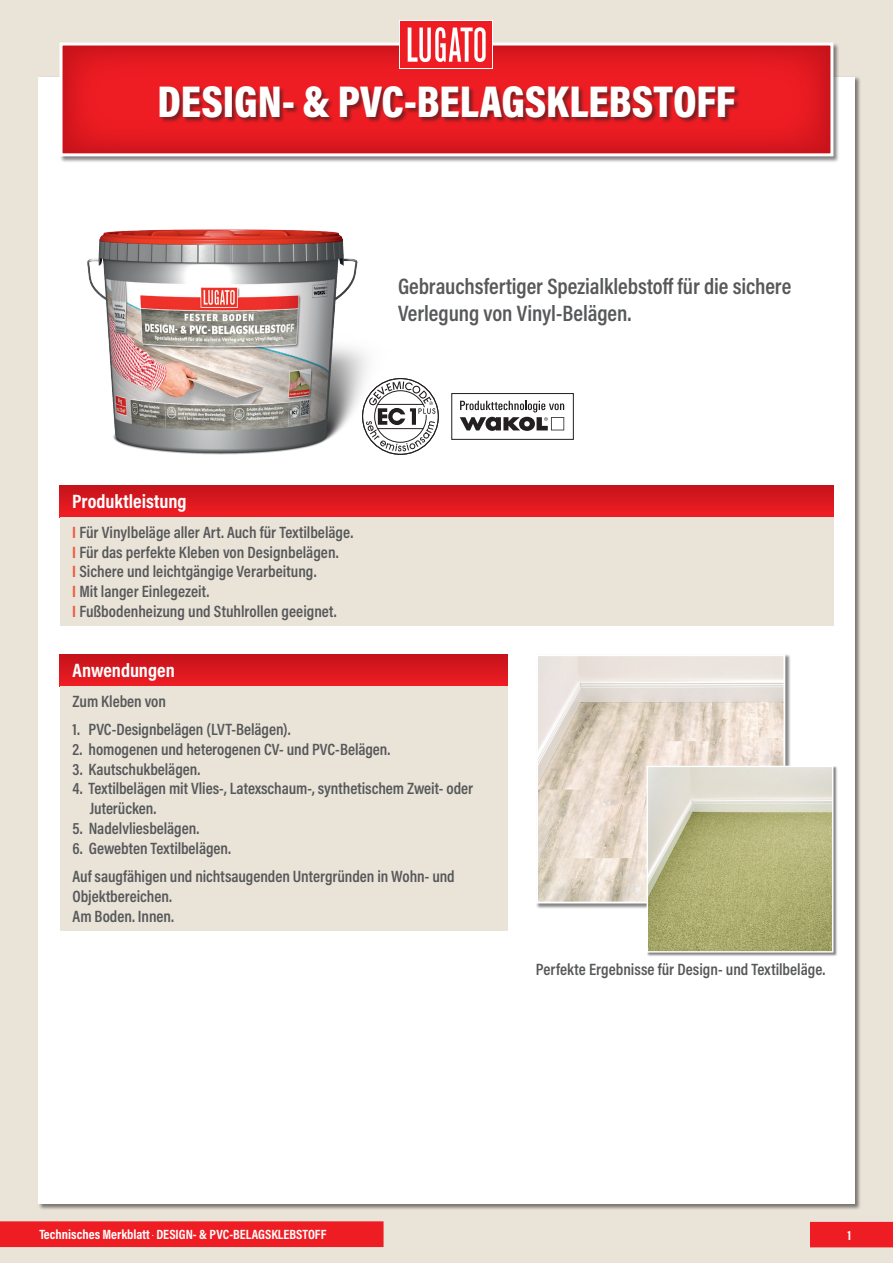
<style>
.page{position:relative;width:893px;height:1263px;background:#e9e3d8}
.page>*{position:absolute;margin:0;border:0;box-sizing:border-box;transform-origin:0 0}
.t1{font:900 45px "Acumin Pro Cond";color:#fff}
.t2{font:600 22.5px/27px "Acumin Pro Cond";letter-spacing:-.005em;color:#57585a}
.t3{font:700 19.5px "Acumin Pro Cond";color:#fff}
.t4{font:600 16.5px/19.8px "Acumin Pro Cond";letter-spacing:-.005em;color:#57585a}
.t5{font:700 13.5px "Acumin Pro Cond";color:#fff}
.s1{font-weight:700;color:#f0593e}
</style>
<div class="page">
<div style="left:38px;top:77px;width:817px;height:1126px;background:#fff"></div>
<div style="left:810px;top:1222px;width:83px;height:25px;background:#ee1d23"></div>
<div style="left:0;top:1221px;width:384px;height:26px;background:#ee1d23"></div>
<div style="left:59px;top:42px;width:781px;height:121px;background:#231f20;opacity:.55"></div>
<svg style="left:60px;top:43px;width:773px;height:113px;background:#e4292f"></svg>
<div style="left:159px;top:87px;width:582px;height:37px;background:#231f20;opacity:.55"></div>
<svg style="left:400px;top:20px;width:93px;height:49px"></svg>
<div style="left:401px;top:21px;width:91px;height:47px;background:#ee1d23"></div>
<svg style="left:408px;top:27px;width:78px;height:35px"></svg>
<div style="left:60px;top:485px;width:773px;height:32px;background:linear-gradient(to bottom,#c4121b,#f11e24)"></div>
<div style="left:60px;top:517px;width:773px;height:108px;background:#e9e3d8"></div>
<img style="left:87px;top:229px;width:281px;height:226px">
<svg style="left:362px;top:378px;width:77px;height:77px"></svg>
<svg style="left:460px;top:401px;width:104px;height:30px"></svg>
<div style="left:451px;top:393px;width:123px;height:47px;border:1px solid #231f20"></div>
<div style="left:60px;top:654px;width:447px;height:32px;background:linear-gradient(to bottom,#c3121b,#ed1d23)"></div>
<div style="left:60px;top:686px;width:447px;height:244px;background:#e9e3d8"></div>
<img style="left:539px;top:657px;width:243px;height:243px">
<div style="left:536px;top:654px;width:249px;height:249px;border:2px solid #fff"></div>
<div style="left:647px;top:766px;width:190px;height:190px;background:#231f20;opacity:.55"></div>
<img style="left:649px;top:768px;width:182px;height:182px">
<div style="left:647px;top:766px;width:186px;height:186px;border:1px solid #fff"></div>
<h1 class="t1" style="left:158px;top:72px;width:579px">DESIGN- &amp; PVC-BELAGSKLEBSTOFF</h1>
<h2 class="t2" style="left:398px;top:272px;width:395px">Gebrauchsfertiger Spezialklebstoff für die sichere<br>Verlegung von Vinyl-Belägen.</h2>
<p class="t3" style="left:72px;top:489px;width:116px">Produktleistung</p>
<p class="t4" style="left:72px;top:522px;width:283px"><span class="s1">I</span> Für Vinylbeläge aller Art. Auch für Textilbeläge.<br><span class="s1">I</span> Für das perfekte Kleben von Designbelägen.<br><span class="s1">I</span> Sichere und leichtgängige Verarbeitung.<br><span class="s1">I</span> Mit langer Einlegezeit.<br><span class="s1">I</span> Fußbodenheizung und Stuhlrollen geeignet.</p>
<p class="t3" style="left:73px;top:658px;width:104px">Anwendungen</p>
<p class="t4" style="left:73px;top:691px;width:95px">Zum Kleben von</p>
<p class="t4" style="left:73px;top:719px;width:220px">1. PVC-Designbelägen (LVT-Belägen).</p>
<p class="t4" style="left:73px;top:739px;width:319px">2. homogenen und heterogenen CV- und PVC-Belägen.</p>
<p class="t4" style="left:73px;top:759px;width:129px">3. Kautschukbelägen.</p>
<p class="t4" style="left:90px;top:778px;width:385px;text-indent:-17px">4. Textilbelägen mit Vlies-, Latexschaum-, synthetischem Zweit- oder<br>Juterücken.</p>
<p class="t4" style="left:73px;top:818px;width:128px">5. Nadelvliesbelägen.</p>
<p class="t4" style="left:73px;top:834px;width:384px;line-height:28.3px">6. Gewebten Textilbelägen.<br>Auf saugfähigen und nichtsaugenden Untergründen in Wohn- und</p>
<p class="t4" style="left:73px;top:886px;width:103px">Objektbereichen.<br>Am Boden. Innen.</p>
<p class="t4" style="left:536px;top:959px;width:291px">Perfekte Ergebnisse für Design- und Textilbeläge.</p>
<p class="t5" style="left:39px;top:1225px;width:289px">Technisches Merkblatt <sup>•</sup> DESIGN- &amp; PVC-BELAGSKLEBSTOFF</p>
<p class="t5" style="left:847px;top:1226px;width:5px">1</p>
</div>
